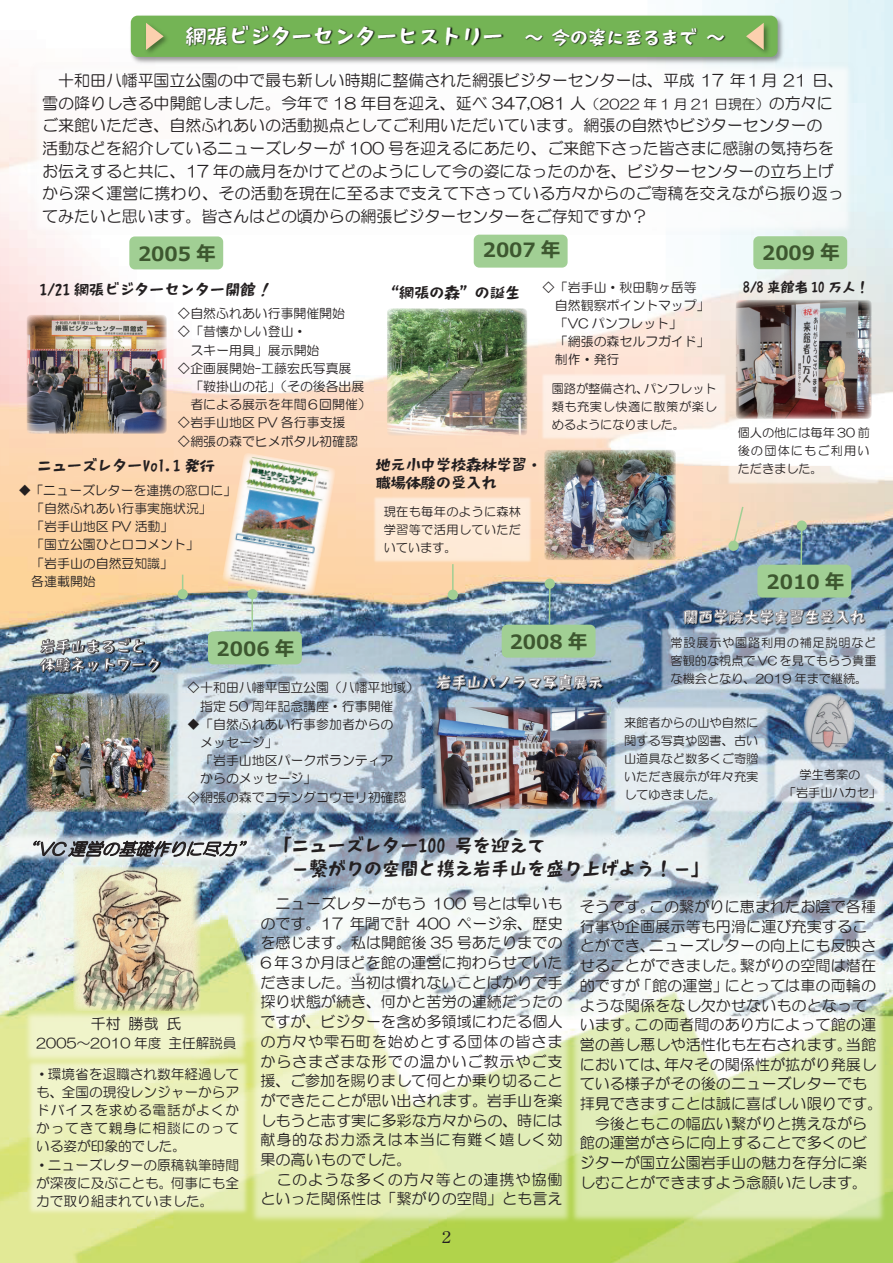
<style>
.page{position:relative;width:893px;height:1263px;background:#fff}
.page>*{position:absolute;margin:0;border:0;box-sizing:border-box;transform-origin:0 0}
.t1{font:21.3px "F66 Handic";color:#fff}
.t2{font:700 19.65px "Meiryo";color:#3d572f}
.t3{font:18.15px/22.6px "F66 Handic";color:#231f20}
.t4{font:italic 16.8px "HG Maru Gothic MPRO";color:#231f20}
.t5{font:16.05px/22.6px "HG Maru Gothic MPRO";color:#231f20}
.t6{font:15.9px "Ryumin Pro";color:#231f20}
.t7{font:15.15px/19.6px "HG Maru Gothic MPRO";color:#231f20;text-align:justify}
.t8{font:15.15px/18.1px "F66 Handic";color:#231f20}
.t9{font:15.15px/19.6px "HG Maru Gothic MPRO";letter-spacing:.045em;color:#231f20;text-align:right}
.t10{font:13.65px/18.1px "HG Maru Gothic MPRO";color:#231f20}
.t11{font:13.65px "F66 Handic";color:#231f20}
.t12{font:12.9px/18.1px "HG Maru Gothic MPRO";color:#231f20}
.t13{font:12.15px/18.1px "HG Maru Gothic MPRO";color:#231f20;text-align:justify}
.s1{font-size:18.15px}
.s2{font-size:13.65px}
.s3{font-style:italic}
</style>
<div class="page">
<img style="left:0;top:0;width:893px;height:1263px">
<img style="left:262px;top:827px;width:452px;height:63px">
<img style="left:25px;top:1065px;width:224px;height:151px">
<img style="left:574px;top:890px;width:313px;height:334px">
<img style="left:22px;top:1009px;width:227px;height:56px">
<img style="left:249px;top:887px;width:325px;height:337px">
<div style="left:129px;top:236px;width:94px;height:33px;background:#a1cf94;border-radius:5px"></div>
<img style="left:540px;top:372px;width:188px;height:69px">
<div style="left:448px;top:590px;width:10px;height:10px;background:#a1cf94;border-radius:50%"></div>
<hr style="left:452px;top:564px;width:2px;height:30px;background:#a1cf94">
<div style="left:474px;top:235px;width:94px;height:33px;background:#a1cf94;border-radius:5px"></div>
<img style="left:372px;top:495px;width:160px;height:68px">
<img style="left:726px;top:416px;width:155px;height:70px">
<div style="left:753px;top:236px;width:94px;height:33px;background:#a1cf94;border-radius:5px"></div>
<svg style="left:728px;top:505px;width:17px;height:46px"></svg>
<img style="left:1px;top:829px;width:270px;height:35px">
<img style="left:128px;top:13px;width:659px;height:49px">
<div style="left:131px;top:16px;width:647px;height:41px;background:#74b455;border-radius:7px"></div>
<img style="left:175px;top:25px;width:339px;height:33px">
<img style="left:514px;top:28px;width:225px;height:30px">
<img style="left:143px;top:35px;width:30px;height:24px">
<svg style="left:146px;top:23px;width:18px;height:27px"></svg>
<img style="left:743px;top:25px;width:30px;height:34px">
<svg style="left:746px;top:23px;width:18px;height:27px"></svg>
<img style="left:31px;top:62px;width:824px;height:174px">
<img style="left:683px;top:609px;width:184px;height:17px">
<svg style="left:684px;top:605px;width:181px;height:19px;background:#919eac"></svg>
<img style="left:659px;top:626px;width:228px;height:65px">
<img style="left:772px;top:758px;width:115px;height:47px">
<div style="left:797px;top:520px;width:10px;height:11px;background:#a1cf94;border-radius:50%"></div>
<svg style="left:800px;top:530px;width:3px;height:35px"></svg>
<div style="left:757px;top:565px;width:94px;height:33px;background:#a1cf94;border-radius:5px"></div>
<div style="left:545px;top:578px;width:10px;height:11px;background:#a1cf94;border-radius:50%"></div>
<hr style="left:549px;top:586px;width:2px;height:38px;background:#a1cf94">
<div style="left:502px;top:625px;width:94px;height:33px;background:#a1cf94;border-radius:5px"></div>
<img style="left:436px;top:673px;width:169px;height:19px">
<svg style="left:436px;top:674px;width:166px;height:16px;background:#8b99a7"></svg>
<img style="left:612px;top:706px;width:157px;height:107px">
<img style="left:40px;top:656px;width:121px;height:17px">
<img style="left:39px;top:638px;width:120px;height:34px">
<img style="left:176px;top:672px;width:248px;height:143px">
<div style="left:208px;top:631px;width:94px;height:33px;background:#a1cf94;border-radius:5px"></div>
<div style="left:178px;top:589px;width:10px;height:10px;background:#a1cf94;border-radius:50%"></div>
<svg style="left:182px;top:575px;width:1px;height:14px"></svg>
<div style="left:247px;top:589px;width:11px;height:10px;background:#a1cf9d;border-radius:50%"></div>
<hr style="left:251px;top:595px;width:2px;height:41px;background:#a1cf94">
<img style="left:27px;top:315px;width:140px;height:119px">
<img style="left:544px;top:450px;width:132px;height:110px">
<img style="left:387px;top:308px;width:140px;height:128px">
<img style="left:736px;top:300px;width:136px;height:119px">
<img style="left:222px;top:453px;width:114px;height:145px">
<img style="left:26px;top:693px;width:144px;height:119px">
<img style="left:433px;top:707px;width:174px;height:102px">
<img style="left:73px;top:866px;width:128px;height:145px">
<img style="left:804px;top:693px;width:51px;height:60px">
<h1 class="t1" style="left:185px;top:24px;width:541px">網張ビジターセンターヒストリー <span class="s1">～今の姿に至るまで～</span></h1>
<p class="t5" style="left:42px;top:69px;width:803px;text-indent:16px">十和田八幡平国立公園の中で最も新しい時期に整備された網張ビジターセンターは、平成 17 年１月 21 日、雪の降りしきる中開館しました。今年で 18 年目を迎え、延べ 347,081 人<span class="s2">（2022 年 1 月 21 日現在）</span>の方々にご来館いただき、自然ふれあいの活動拠点としてご利用いただいています。網張の自然やビジターセンターの<br>活動などを紹介しているニューズレターが 100 号を迎えるにあたり、ご来館下さった皆さまに感謝の気持ちをお伝えすると共に、17 年の歳月をかけてどのようにして今の姿になったのかを、ビジターセンターの立ち上げから深く運営に携わり、その活動を現在に至るまで支えて下さっている方々からのご寄稿を交えながら振り返ってみたいと思います。皆さんはどの頃からの網張ビジターセンターをご存知ですか？</p>
<p class="t2" style="left:138px;top:240px;width:79px">2005 年</p>
<p class="t8" style="left:40px;top:280px;width:238px">1/21 網張ビジターセンター開館<span class="s3">！</span></p>
<p class="t12" style="left:177px;top:304px;width:169px">◇自然ふれあい行事開催開始</p>
<p class="t12" style="left:177px;top:323px;width:130px">◇「昔懐かしい登山・</p>
<p class="t12" style="left:190px;top:341px;width:130px">スキー用具」展示開始</p>
<p class="t12" style="left:177px;top:359px;width:175px">◇企画展開始-工藤宏氏写真展</p>
<p class="t12" style="left:190px;top:377px;width:175px">「鞍掛山の花」（その後各出展</p>
<p class="t12" style="left:190px;top:395px;width:182px">者による展示を年間６回開催）</p>
<p class="t12" style="left:177px;top:414px;width:169px">◇岩手山地区 PV 各行事支援</p>
<p class="t12" style="left:177px;top:432px;width:182px">◇網張の森でヒメボタル初確認</p>
<p class="t2" style="left:483px;top:236px;width:79px">2007 年</p>
<p class="t8" style="left:384px;top:284px;width:138px">“網張の森”の誕生</p>
<p class="t12" style="left:555px;top:278px;width:156px;text-indent:-13px">◇「岩手山・秋田駒ヶ岳等自然観察ポイントマップ」「VC パンフレット」<br>「網張の森セルフガイド」制作・発行</p>
<p class="t13" style="left:552px;top:379px;width:167px">園路が整備され、パンフレット類も充実し快適に散策が楽しめるようになりました。</p>
<p class="t8" style="left:37px;top:457px;width:180px">ニューズレターVol.1 発行</p>
<p class="t8" style="left:376px;top:456px;width:168px">地元小中学校森林学習・職場体験の受入れ</p>
<p class="t12" style="left:31px;top:481px;width:207px;text-indent:-13px">◆「ニューズレターを連携の窓口に」「自然ふれあい行事実施状況」<br>「岩手山地区 PV 活動」<br>「国立公園ひと口コメント」<br>「岩手山の自然豆知識」<br>各連載開始</p>
<p class="t13" style="left:384px;top:502px;width:139px">現在も毎年のように森林学習等で活用していただいています。</p>
<p class="t2" style="left:762px;top:239px;width:79px">2009 年</p>
<p class="t11" style="left:743px;top:279px;width:128px">8/8 来館者 10 万人！</p>
<p class="t13" style="left:738px;top:423px;width:134px">個人の他には毎年 30 前後の団体にもご利用いただきました。</p>
<p class="t2" style="left:767px;top:568px;width:79px">2010 年</p>
<p class="t2" style="left:217px;top:635px;width:79px">2006 年</p>
<p class="t2" style="left:216px;top:639px;width:79px">2006 年</p>
<p class="t12" style="left:200px;top:679px;width:220px;text-indent:-13px">◇十和田八幡平国立公園（八幡平地域）指定 50 周年記念講座・行事開催</p>
<p class="t12" style="left:187px;top:715px;width:208px">◆「自然ふれあい行事参加者からの</p>
<p class="t12" style="left:200px;top:733px;width:79px">メッセージ」</p>
<p class="t12" style="left:200px;top:751px;width:195px">「岩手山地区パークボランティア</p>
<p class="t12" style="left:200px;top:770px;width:118px">からのメッセージ」</p>
<p class="t12" style="left:187px;top:788px;width:221px">◇網張の森でコテングコウモリ初確認</p>
<p class="t2" style="left:510px;top:628px;width:79px">2008 年</p>
<p class="t13" style="left:671px;top:633px;width:207px">常設展示や園路利用の補足説明など客観的な視点で VC を見てもらう貴重な機会となり、2019 年まで継続。</p>
<p class="t13" style="left:624px;top:713px;width:136px">来館者からの山や自然に関する写真や図書、古い山道具など数多くご寄贈いただき展示が年々充実してゆきました。</p>
<p class="t13" style="left:784px;top:765px;width:99px;text-align:center">学生考案の<br>「岩手山ハカセ」</p>
<p class="t4" style="left:20px;top:840px;width:239px">“VC 運営の基礎作りに尽力”</p>
<p class="t7" style="left:91px;top:1014px;width:92px">千村勝哉氏</p>
<p class="t10" style="left:36px;top:1034px;width:202px">2005～2010 年度主任解説員</p>
<p class="t10" style="left:35px;top:1065px;width:205px">・環境省を退職され数年経過しても、全国の現役レンジャーからアドバイスを求める電話がよくかかってきて親身に相談にのっている姿が印象的でした。<br>・ニューズレターの原稿執筆時間が深夜に及ぶことも。何事にも全力で取り組まれていました。</p>
<p class="t3" style="left:291px;top:834px;width:420px;text-indent:-18px">「ニューズレター100 号を迎えて<br>－繋がりの空間と携え岩手山を盛り上げよう！－」</p>
<p class="t7" style="left:260px;top:893px;width:304px;text-indent:15px">ニューズレターがもう 100 号とは早いものです。17 年間で計 400 ページ余、歴史を感じます。私は開館後 35 号あたりまでの6 年 3 か月ほどを館の運営に拘わらせていただきました。当初は慣れないことばかりで手探り状態が続き、何かと苦労の連続だったのですが、ビジターを含め多領域にわたる個人の方々や雫石町を始めとする団体の皆さまからさまざまな形での温かいご教示やご支援、ご参加を賜りまして何とか乗り切ることができたことが思い出されます。岩手山を楽しもうと志す実に多彩な方々からの、時には献身的なお力添えは本当に有難く嬉しく効果の高いものでした。</p>
<p class="t9" style="left:260px;top:1169px;width:304px">このような多くの方々等との連携や協働といった関係性は「繋がりの空間」とも言え</p>
<p class="t6" style="left:438px;top:1224px;width:17px">２</p>
<p class="t7" style="left:580px;top:897px;width:298px">そうです。この繋がりに恵まれたお陰で各種</p>
<p class="t7" style="left:580px;top:916px;width:289px">行事や企画展示等も円滑に運び充実するこ</p>
<p class="t7" style="left:580px;top:936px;width:298px">とができ、ニューズレターの向上にも反映さ</p>
<p class="t7" style="left:580px;top:956px;width:298px">せることができました。繋がりの空間は潜在</p>
<p class="t7" style="left:580px;top:975px;width:298px">的ですが「館の運営」にとっては車の両輪の</p>
<p class="t7" style="left:580px;top:995px;width:289px">ような関係をなし欠かせないものとなって</p>
<p class="t7" style="left:580px;top:1015px;width:298px">います。この両者間のあり方によって館の運</p>
<p class="t7" style="left:580px;top:1035px;width:298px">営の善し悪しや活性化も左右されます。当館</p>
<p class="t7" style="left:580px;top:1054px;width:298px">においては、年々その関係性が拡がり発展し</p>
<p class="t7" style="left:580px;top:1074px;width:289px">ている様子がその後のニューズレターでも</p>
<p class="t7" style="left:580px;top:1094px;width:304px">拝見できますことは誠に喜ばしい限りです。</p>
<p class="t7" style="left:595px;top:1113px;width:274px">今後ともこの幅広い繋がりと携えながら</p>
<p class="t7" style="left:580px;top:1133px;width:289px">館の運営がさらに向上することで多くのビ</p>
<p class="t7" style="left:580px;top:1153px;width:289px">ジターが国立公園岩手山の魅力を存分に楽</p>
<p class="t7" style="left:580px;top:1172px;width:289px">しむことができますよう念願いたします。</p>
</div>
